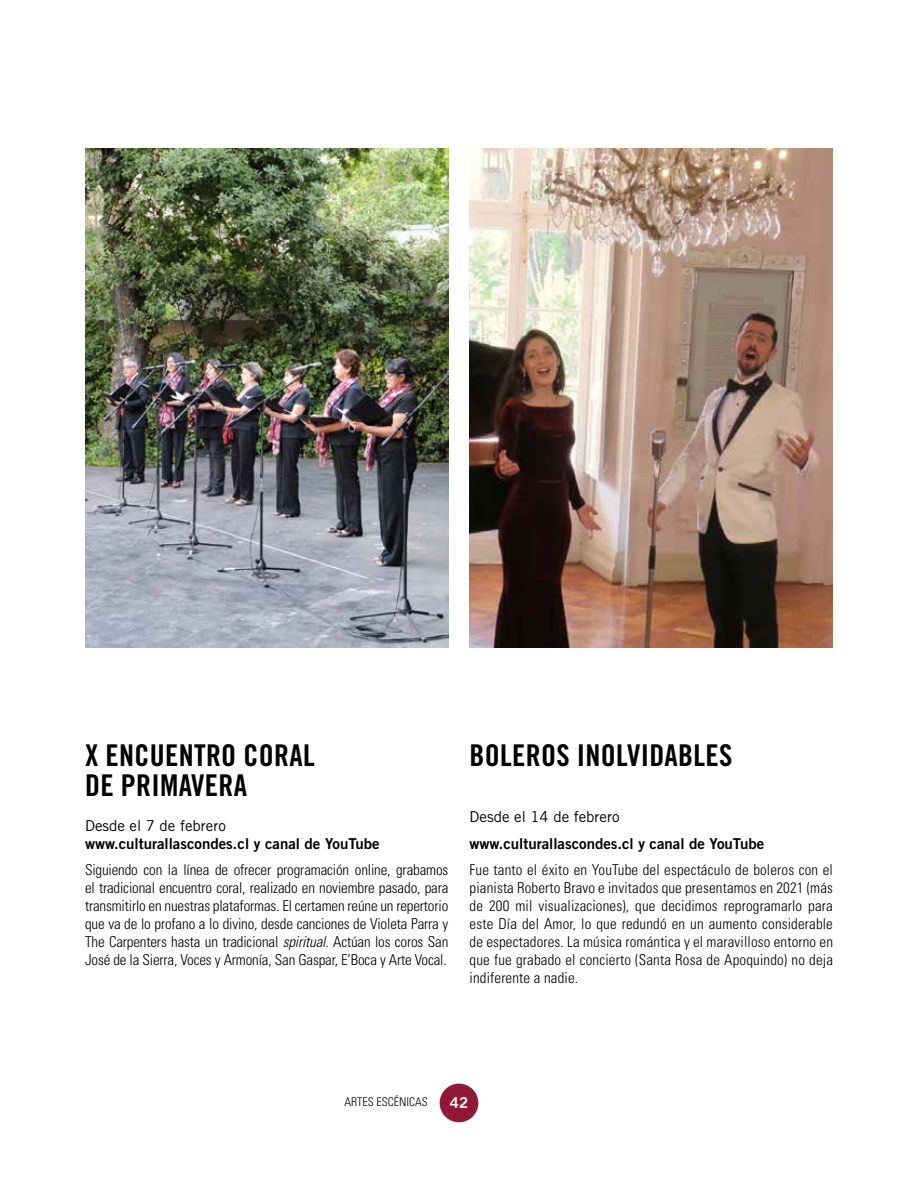
<style>
.page{position:relative;width:918px;height:1188px;background:#fff}
.page>*{position:absolute;margin:0;border:0;box-sizing:border-box;transform-origin:0 0}
.t1{font:30px/30px "Trade Gothic LT Std Bd Cn 20";letter-spacing:.01em;color:#000}
.t2{font:300 condensed 15px/18px "Univers LT Std";color:#000;text-align:justify}
.t3{font:15px "Trade Gothic LT Std Bd 2";color:#000}
.t4{font:15px "Trade Gothic LT Std";color:#000}
.t5{font:15px "Trade Gothic LT Std Bd 2";color:#fff}
.t6{font:300 condensed 12px "Univers LT Std";color:#000}
.s1{font-style:italic}
</style>
<div class="page">
<div style="left:440px;top:1084px;width:38px;height:38px;background:#90193a;border-radius:50%"></div>
<img style="left:85px;top:149px;width:363px;height:498px">
<img style="left:470px;top:149px;width:363px;height:498px">
<h1 class="t1" style="left:85px;top:740px;width:231px">X ENCUENTRO CORAL<br>DE PRIMAVERA</h1>
<p class="t4" style="left:85px;top:816px;width:142px">Desde el 7 de febrero</p>
<p class="t3" style="left:85px;top:834px;width:296px">www.culturallascondes.cl y canal de YouTube</p>
<p class="t2" style="left:85px;top:861px;width:365px">Siguiendo con la línea de ofrecer programación online, grabamos el tradicional encuentro coral, realizado en noviembre pasado, para transmitirlo en nuestras plataformas. El certamen reúne un repertorio que va de lo profano a lo divino, desde canciones de Violeta Parra y The Carpenters hasta un tradicional <span class="s1">spiritual.</span> Actúan los coros San José de la Sierra, Voces y Armonía, San Gaspar, E’Boca y Arte Vocal.</p>
<h1 class="t1" style="left:470px;top:740px;width:264px">BOLEROS INOLVIDABLES</h1>
<p class="t4" style="left:470px;top:808px;width:151px">Desde el 14 de febrero</p>
<p class="t3" style="left:470px;top:834px;width:296px">www.culturallascondes.cl y canal de YouTube</p>
<p class="t2" style="left:470px;top:861px;width:365px">Fue tanto el éxito en YouTube del espectáculo de boleros con el pianista Roberto Bravo e invitados que presentamos en 2021 (más de 200 mil visualizaciones), que decidimos reprogramarlo para este Día del Amor, lo que redundó en un aumento considerable de espectadores. La música romántica y el maravilloso entorno en que fue grabado el concierto (Santa Rosa de Apoquindo) no deja indiferente a nadie.</p>
<p class="t6" style="left:345px;top:1095px;width:85px">ARTES ESCÉNICAS</p>
<p class="t5" style="left:450px;top:1094px;width:20px">42</p>
</div>
